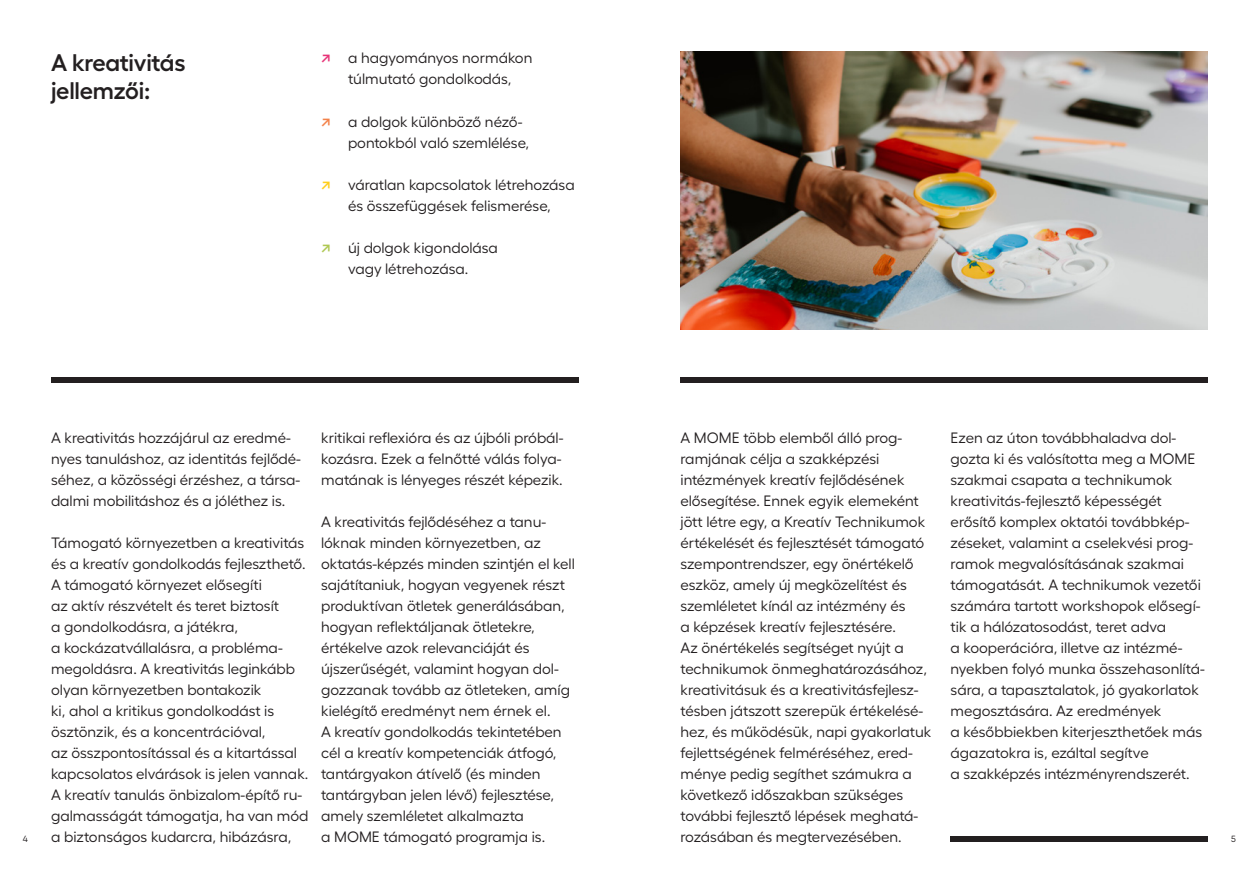
<style>
.page{position:relative;width:1259px;height:893px;background:#fff}
.page>*{position:absolute;margin:0;border:0;box-sizing:border-box;transform-origin:0 0}
.subtitle{font:600 24px/28.5px "Fellix";letter-spacing:-.01em;color:#231f20}
.body{font:15px/21px "Fellix";color:#231f20}
.t1{font:9px "Fellix";color:#231f20}
.s1{font-weight:600;color:#e73478}
.s2{font-weight:600;color:#f3824a}
.s3{font-weight:600;color:#ffce1c}
.s4{font-weight:600;color:#afc853}
</style>
<div class="page">
<div style="left:51px;top:377px;width:527px;height:6px;background:#231f20"></div>
<div style="left:950px;top:836px;width:258px;height:6px;background:#231f20"></div>
<div style="left:680px;top:377px;width:528px;height:6px;background:#231f20"></div>
<img style="left:680px;top:51px;width:528px;height:279px">
<p class="subtitle" style="left:51px;top:46px;width:136px">A kreativitás jellemzői:</p>
<p class="body" style="left:321px;top:46px;width:213px;text-align:center"><span class="s1">↗</span> a hagyományos normákon túlmutató gondolkodás,</p>
<p class="body" style="left:348px;top:109px;width:182px;text-indent:-27px"><span class="s2">↗</span> a dolgok különböző néző&shy;pontokból való szemlélése,</p>
<p class="body" style="left:321px;top:173px;width:255px;text-align:center"><span class="s3">↗</span> váratlan kapcsolatok létrehozása és összefüggések felismerése,</p>
<p class="body" style="left:321px;top:236px;width:178px;text-align:center"><span class="s4">↗</span> új dolgok kigondolása vagy létrehozása.</p>
<p class="body" style="left:321px;top:425px;width:244px">kritikai reflexióra és az újbóli próbál&shy;kozásra. Ezek a felnőtté válás folya&shy;matának is lényeges részét képezik.</p>
<p class="body" style="left:321px;top:510px;width:255px">A kreativitás fejlődéséhez a tanu&shy;lóknak minden környezetben, az oktatás-képzés minden szintjén el kell sajátítaniuk, hogyan vegyenek részt produktívan ötletek generálásában, hogyan reflektáljanak ötletekre, értékelve azok relevanciáját és újszerűségét, valamint hogyan dol&shy;gozzanak tovább az ötleteken, amíg kielégítő eredményt nem érnek el.<br>A kreatív gondolkodás tekintetében cél a kreatív kompetenciák átfogó, tantárgyakon átívelő (és minden tantárgyban jelen lévő) fejlesztése, amely szemléletet alkalmazta<br>a MOME támogató programja is.</p>
<p class="body" style="left:680px;top:425px;width:252px">A MOME több elemből álló prog&shy;ramjának célja a szakképzési intézmények kreatív fejlődésének elősegítése. Ennek egyik elemeként jött létre egy, a Kreatív Technikumok értékelését és fejlesztését támogató szempontrendszer, egy önértékelő eszköz, amely új megközelítést és szemléletet kínál az intézmény és<br>a képzések kreatív fejlesztésére.<br>Az önértékelés segítséget nyújt a technikumok önmeghatározásához, kreativitásuk és a kreativitásfejlesz&shy;tésben játszott szerepük értékelésé&shy;hez, és működésük, napi gyakorlatuk fejlettségének felméréséhez, ered&shy;ménye pedig segíthet számukra a következő időszakban szükséges további fejlesztő lépések meghatá&shy;rozásában és megtervezésében.</p>
<p class="body" style="left:950px;top:425px;width:256px">Ezen az úton továbbhaladva dol&shy;gozta ki és valósította meg a MOME szakmai csapata a technikumok kreativitás-fejlesztő képességét erősítő komplex oktatói továbbkép&shy;zéseket, valamint a cselekvési prog&shy;ramok megvalósításának szakmai támogatását. A technikumok vezetői számára tartott workshopok elősegí&shy;tik a hálózatosodást, teret adva<br>a kooperációra, illetve az intézmé&shy;nyekben folyó munka összehasonlítá&shy;sára, a tapasztalatok, jó gyakorlatok megosztására. Az eredmények<br>a későbbiekben kiterjeszthetőek más ágazatokra is, ezáltal segítve<br>a szakképzés intézményrendszerét.</p>
<p class="body" style="left:51px;top:425px;width:251px">A kreativitás hozzájárul az eredmé&shy;nyes tanuláshoz, az identitás fejlődé&shy;séhez, a közösségi érzéshez, a társa&shy;dalmi mobilitáshoz és a jóléthez is.</p>
<p class="body" style="left:51px;top:531px;width:259px">Támogató környezetben a kreativitás és a kreatív gondolkodás fejleszthető.<br>A támogató környezet elősegíti<br>az aktív részvételt és teret biztosít<br>a gondolkodásra, a játékra,<br>a kockázatvállalásra, a probléma&shy;megoldásra. A kreativitás leginkább olyan környezetben bontakozik<br>ki, ahol a kritikus gondolkodást is ösztönzik, és a koncentrációval,<br>az összpontosítással és a kitartással kapcsolatos elvárások is jelen vannak.<br>A kreatív tanulás önbizalom-építő ru&shy;galmasságát támogatja, ha van mód a biztonságos kudarcra, hibázásra,</p>
<p class="t1" style="left:23px;top:832px;width:7px">4</p>
<p class="t1" style="left:1231px;top:832px;width:6px">5</p>
</div>
